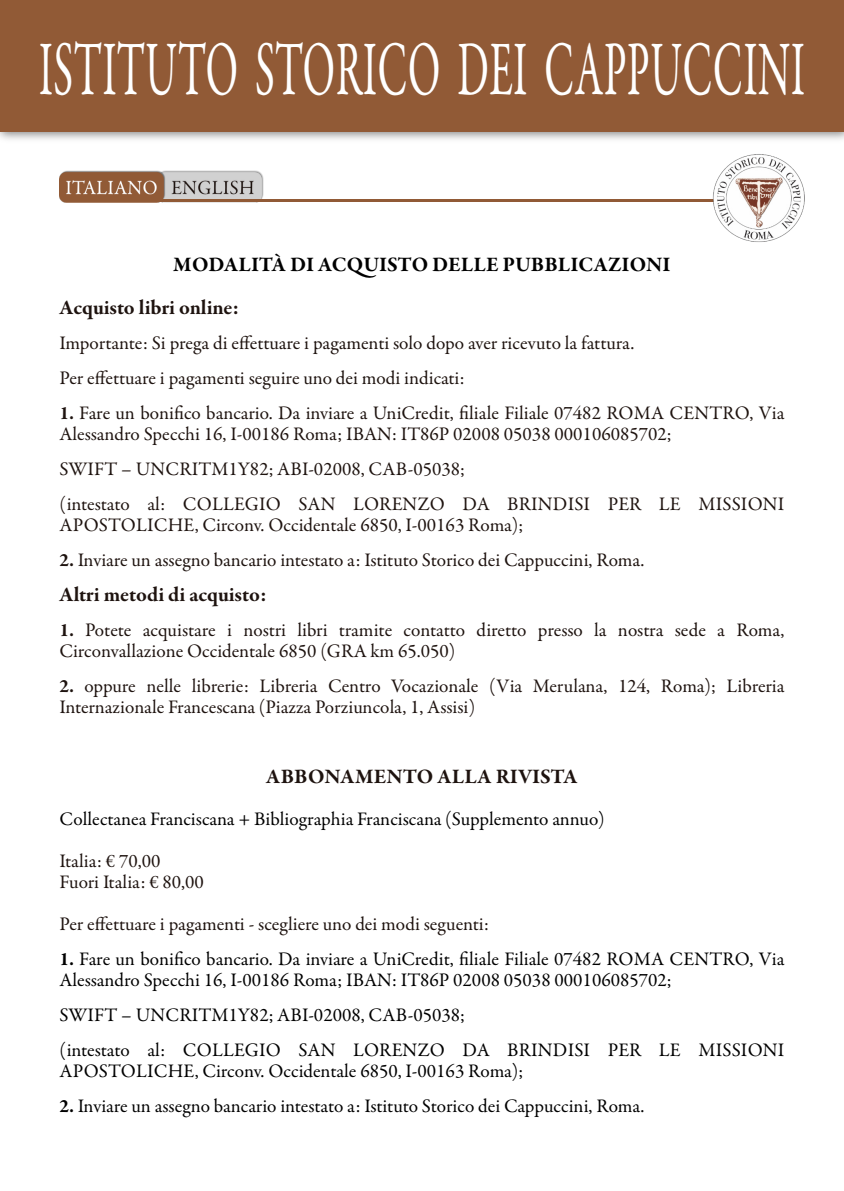
<style>
.page{position:relative;width:844px;height:1191px;background:#fff}
.page>*{position:absolute;margin:0;border:0;box-sizing:border-box;transform-origin:0 0}
.t1{font:77.7px "Garamond Premr Pro";letter-spacing:.01em;color:#fff;scale:.54 1}
.t2{font:700 21px "Garamond Premr Pro";color:#1e130f}
.t3{font:700 21px "Garamond Premr Pro";color:#000}
.t4{font:19.25px/21px "Garamond Premr Pro";color:#1e130f}
.t5{font:19.25px/21px "Garamond Premr Pro";color:#000}
.s1{font-weight:700}
</style>
<div class="page">
<div style="left:0;top:0;width:843px;height:132px;background:#915a36"></div>
<img style="left:60px;top:171px;width:203px;height:31px">
<hr style="left:66px;top:199px;width:649px;height:3px;background:#915a36">
<img style="left:712px;top:154px;width:93px;height:88px">
<h1 class="t1" style="left:39px;top:37px;width:1419px">ISTITUTO STORICO DEI CAPPUCCINI</h1>
<p class="t3" style="left:173px;top:256px;width:498px">MODALITÀ DI ACQUISTO DELLE PUBBLICAZIONI</p>
<p class="t2" style="left:60px;top:298px;width:181px">Acquisto libri online:</p>
<p class="t4" style="left:60px;top:327px;width:576px;line-height:35px">Importante: Si prega di effettuare i pagamenti solo dopo aver ricevuto la fattura.<br>Per effettuare i pagamenti seguire uno dei modi indicati:</p>
<p class="t4" style="left:60px;top:404px;width:726px"><span class="s1">1.</span> Fare un bonifico bancario. Da inviare a UniCredit, filiale Filiale 07482 ROMA CENTRO, Via<br>Alessandro Specchi 16, I-00186 Roma; IBAN: IT86P 02008 05038 000106085702;</p>
<p class="t4" style="left:60px;top:453px;width:726px;line-height:35px">SWIFT – UNCRITM1Y82; ABI-02008, CAB-05038;<br>(intestato al: COLLEGIO SAN LORENZO DA BRINDISI PER LE MISSIONI</p>
<p class="t4" style="left:60px;top:516px;width:465px">APOSTOLICHE, Circonv. Occidentale 6850, I-00163 Roma);</p>
<p class="t4" style="left:60px;top:551px;width:586px"><span class="s1">2.</span> Inviare un assegno bancario intestato a: Istituto Storico dei Cappuccini, Roma.</p>
<p class="t2" style="left:60px;top:585px;width:209px">Altri metodi di acquisto:</p>
<p class="t4" style="left:60px;top:621px;width:726px"><span class="s1">1.</span> Potete acquistare i nostri libri tramite contatto diretto presso la nostra sede a Roma,<br>Circonvallazione Occidentale 6850 (GRA km 65.050)</p>
<p class="t4" style="left:60px;top:677px;width:726px"><span class="s1">2.</span> oppure nelle librerie: Libreria Centro Vocazionale (Via Merulana, 124, Roma); Libreria<br>Internazionale Francescana (Piazza Porziuncola, 1, Assisi)</p>
<p class="t2" style="left:266px;top:767px;width:313px">ABBONAMENTO ALLA RIVISTA</p>
<p class="t5" style="left:60px;top:810px;width:546px">Collectanea Franciscana + Bibliographia Franciscana (Supplemento annuo)</p>
<p class="t4" style="left:60px;top:852px;width:146px">Italia: € 70,00<br>Fuori Italia: € 80,00</p>
<p class="t4" style="left:60px;top:915px;width:431px">Per effettuare i pagamenti - scegliere uno dei modi seguenti:</p>
<p class="t5" style="left:60px;top:950px;width:726px"><span class="s1">1.</span> Fare un bonifico bancario. Da inviare a UniCredit, filiale Filiale 07482 ROMA CENTRO, Via<br>Alessandro Specchi 16, I-00186 Roma; IBAN: IT86P 02008 05038 000106085702;</p>
<p class="t5" style="left:60px;top:999px;width:726px;line-height:35px">SWIFT – UNCRITM1Y82; ABI-02008, CAB-05038;<br>(intestato al: COLLEGIO SAN LORENZO DA BRINDISI PER LE MISSIONI</p>
<p class="t5" style="left:60px;top:1062px;width:465px">APOSTOLICHE, Circonv. Occidentale 6850, I-00163 Roma);</p>
<p class="t5" style="left:60px;top:1097px;width:586px"><span class="s1">2.</span> Inviare un assegno bancario intestato a: Istituto Storico dei Cappuccini, Roma.</p>
</div>
